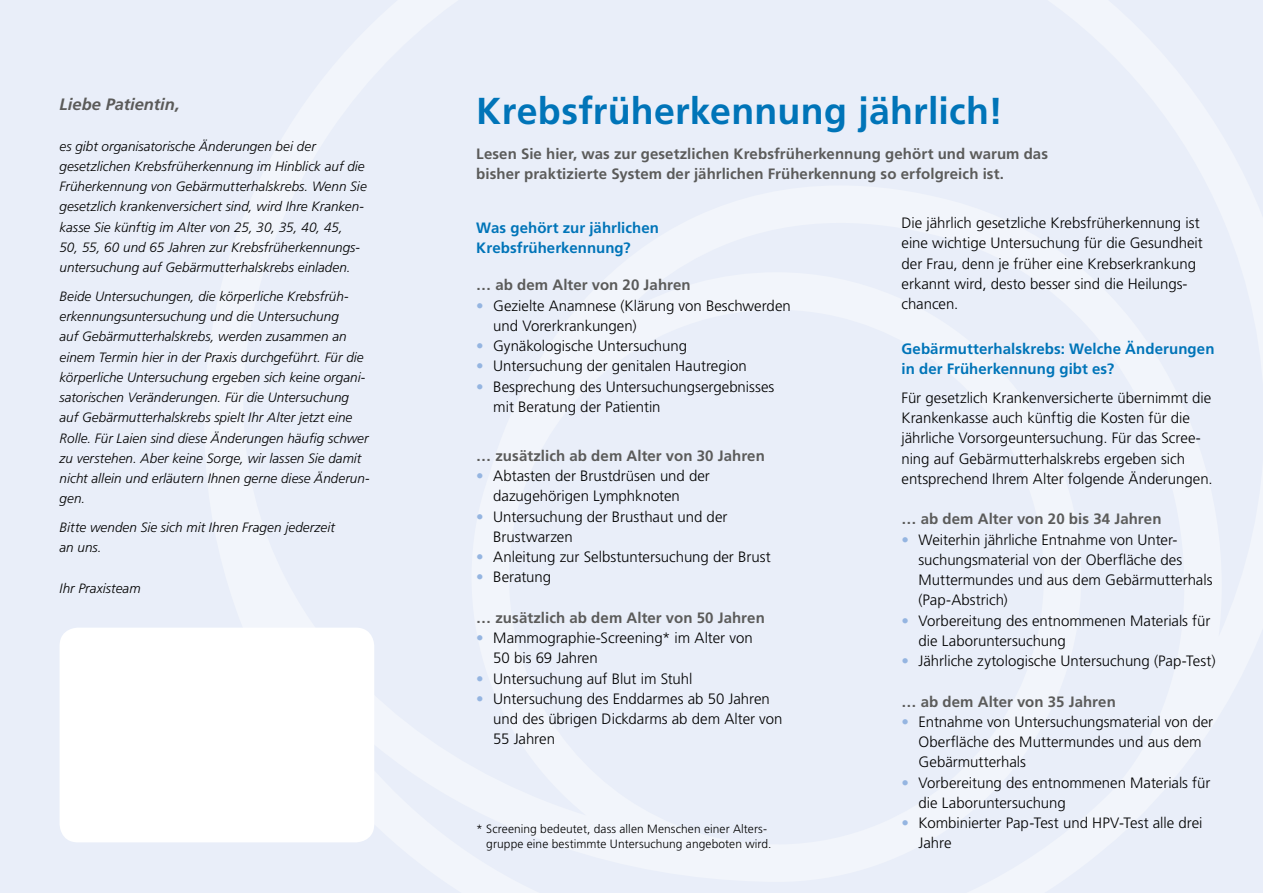
<style>
.page{position:relative;width:1263px;height:893px;background:#e9eef9}
.page>*{position:absolute;margin:0;border:0;box-sizing:border-box;transform-origin:0 0}
.t1{font:700 37.5px "Frutiger LT Std";letter-spacing:.005em;color:#0074b8}
.t2{font:italic 700 16.5px "Frutiger LT Std";color:#5b5b5a}
.t3{font:300 15px/20.2px "Frutiger LT Std";color:#000}
.t4{font:700 15px/20.2px "Frutiger LT Std";letter-spacing:.005em;color:#5b5b5a}
.t5{font:700 15px/20.2px "Frutiger LT Std";letter-spacing:.005em;color:#0074b8}
.t6{font:italic 300 13.5px/20.2px "Frutiger LT Std";color:#000}
.t7{font:300 12px/15px "Frutiger LT Std";letter-spacing:.005em;color:#000}
.s1{color:#95b5e1}
</style>
<div class="page">
<div style="left:60px;top:628px;width:314px;height:214px;background:#fff;border-radius:18px"></div>
<p class="t2" style="left:60px;top:95px;width:122px">Liebe Patientin,</p>
<p class="t6" style="left:60px;top:136px;width:309px">es gibt organisatorische Änderungen bei der gesetzlichen Krebsfrüherkennung im Hinblick auf die Früherkennung von Gebärmutterhalskrebs. Wenn Sie gesetzlich krankenversichert sind, wird Ihre Kranken&shy;kasse Sie künftig im Alter von 25, 30, 35, 40, 45,<br>50, 55, 60 und 65 Jahren zur Krebsfrüherkennungs&shy;untersuchung auf Gebärmutterhalskrebs einladen.</p>
<p class="t6" style="left:60px;top:286px;width:312px">Beide Untersuchungen, die körperliche Krebsfrüh&shy;erkennungsuntersuchung und die Untersuchung<br>auf Gebärmutterhalskrebs, werden zusammen an einem Termin hier in der Praxis durchgeführt. Für die körperliche Untersuchung ergeben sich keine organi&shy;satorischen Veränderungen. Für die Untersuchung auf Gebärmutterhalskrebs spielt Ihr Alter jetzt eine Rolle. Für Laien sind diese Änderungen häufig schwer zu verstehen. Aber keine Sorge, wir lassen Sie damit nicht allein und erläutern Ihnen gerne diese Änderun&shy;gen.</p>
<p class="t6" style="left:60px;top:518px;width:277px">Bitte wenden Sie sich mit Ihren Fragen jederzeit an uns.</p>
<p class="t6" style="left:60px;top:578px;width:83px">Ihr Praxisteam</p>
<h1 class="t1" style="left:476px;top:89px;width:528px">Krebsfrüherkennung jährlich!</h1>
<p class="t4" style="left:476px;top:144px;width:573px">Lesen Sie hier, was zur gesetzlichen Krebsfrüherkennung gehört und warum das bisher praktizierte System der jährlichen Früherkennung so erfolgreich ist.</p>
<p class="t5" style="left:476px;top:218px;width:184px">Was gehört zur jährlichen<br>Krebsfrüherkennung?</p>
<p class="t4" style="left:476px;top:275px;width:216px">… ab dem Alter von 20 Jahren</p>
<p class="t3" style="left:493px;top:295px;width:299px;text-indent:-17px"><span class="s1">•</span> Gezielte Anamnese (Klärung von Beschwerden und Vorerkrankungen)</p>
<p class="t3" style="left:476px;top:336px;width:212px"><span class="s1">•</span> Gynäkologische Untersuchung</p>
<p class="t3" style="left:476px;top:356px;width:272px"><span class="s1">•</span> Untersuchung der genitalen Hautregion</p>
<p class="t3" style="left:493px;top:376px;width:283px;text-indent:-17px"><span class="s1">•</span> Besprechung des Untersuchungsergebnisses mit Beratung der Patientin</p>
<p class="t4" style="left:476px;top:446px;width:290px">… zusätzlich ab dem Alter von 30 Jahren</p>
<p class="t3" style="left:493px;top:466px;width:218px;text-indent:-17px"><span class="s1">•</span> Abtasten der Brustdrüsen und der dazugehörigen Lymphknoten</p>
<p class="t3" style="left:493px;top:506px;width:236px;text-indent:-17px"><span class="s1">•</span> Untersuchung der Brusthaut und der<br>Brustwarzen</p>
<p class="t3" style="left:476px;top:547px;width:296px"><span class="s1">•</span> Anleitung zur Selbstuntersuchung der Brust</p>
<p class="t3" style="left:476px;top:567px;width:76px"><span class="s1">•</span> Beratung</p>
<p class="t4" style="left:476px;top:608px;width:290px">… zusätzlich ab dem Alter von 50 Jahren</p>
<p class="t3" style="left:493px;top:628px;width:261px;text-indent:-17px"><span class="s1">•</span> Mammographie-Screening* im Alter von<br>50 bis 69 Jahren</p>
<p class="t3" style="left:476px;top:668px;width:218px"><span class="s1">•</span> Untersuchung auf Blut im Stuhl</p>
<p class="t3" style="left:493px;top:689px;width:291px;text-indent:-17px"><span class="s1">•</span> Untersuchung des Enddarmes ab 50 Jahren und des übrigen Dickdarms ab dem Alter von<br>55 Jahren</p>
<p class="t3" style="left:901px;top:213px;width:303px">Die jährlich gesetzliche Krebsfrüherkennung ist eine wichtige Untersuchung für die Gesundheit der Frau, denn je früher eine Krebserkrankung erkannt wird, desto besser sind die Heilungs&shy;chancen.</p>
<p class="t5" style="left:901px;top:339px;width:314px">Gebärmutterhalskrebs: Welche Änderungen in der Früherkennung gibt es?</p>
<p class="t3" style="left:901px;top:388px;width:313px">Für gesetzlich Krankenversicherte übernimmt die Krankenkasse auch künftig die Kosten für die jährliche Vorsorgeuntersuchung. Für das Scree&shy;ning auf Gebärmutterhalskrebs ergeben sich entsprechend Ihrem Alter folgende Änderungen.</p>
<p class="t4" style="left:901px;top:509px;width:261px">… ab dem Alter von 20 bis 34 Jahren</p>
<p class="t3" style="left:918px;top:530px;width:295px;text-indent:-17px"><span class="s1">•</span> Weiterhin jährliche Entnahme von Unter&shy;suchungsmaterial von der Oberfläche des Muttermundes und aus dem Gebärmutterhals (Pap-Abstrich)</p>
<p class="t3" style="left:918px;top:611px;width:293px;text-indent:-17px"><span class="s1">•</span> Vorbereitung des entnommenen Materials für die Laboruntersuchung</p>
<p class="t3" style="left:901px;top:651px;width:315px"><span class="s1">•</span> Jährliche zytologische Untersuchung (Pap-Test)</p>
<p class="t4" style="left:901px;top:691px;width:216px">… ab dem Alter von 35 Jahren</p>
<p class="t3" style="left:918px;top:712px;width:296px;text-indent:-17px"><span class="s1">•</span> Entnahme von Untersuchungsmaterial von der<br>Oberfläche des Muttermundes und aus dem<br>Gebärmutterhals</p>
<p class="t3" style="left:918px;top:773px;width:293px;text-indent:-17px"><span class="s1">•</span> Vorbereitung des entnommenen Materials für die Laboruntersuchung</p>
<p class="t3" style="left:918px;top:813px;width:285px;text-indent:-17px"><span class="s1">•</span> Kombinierter Pap-Test und HPV-Test alle drei<br>Jahre</p>
<p class="t7" style="left:486px;top:822px;width:287px;text-indent:-10px">* Screening bedeutet, dass allen Menschen einer Alters&shy;gruppe eine bestimmte Untersuchung angeboten wird.</p>
</div>
